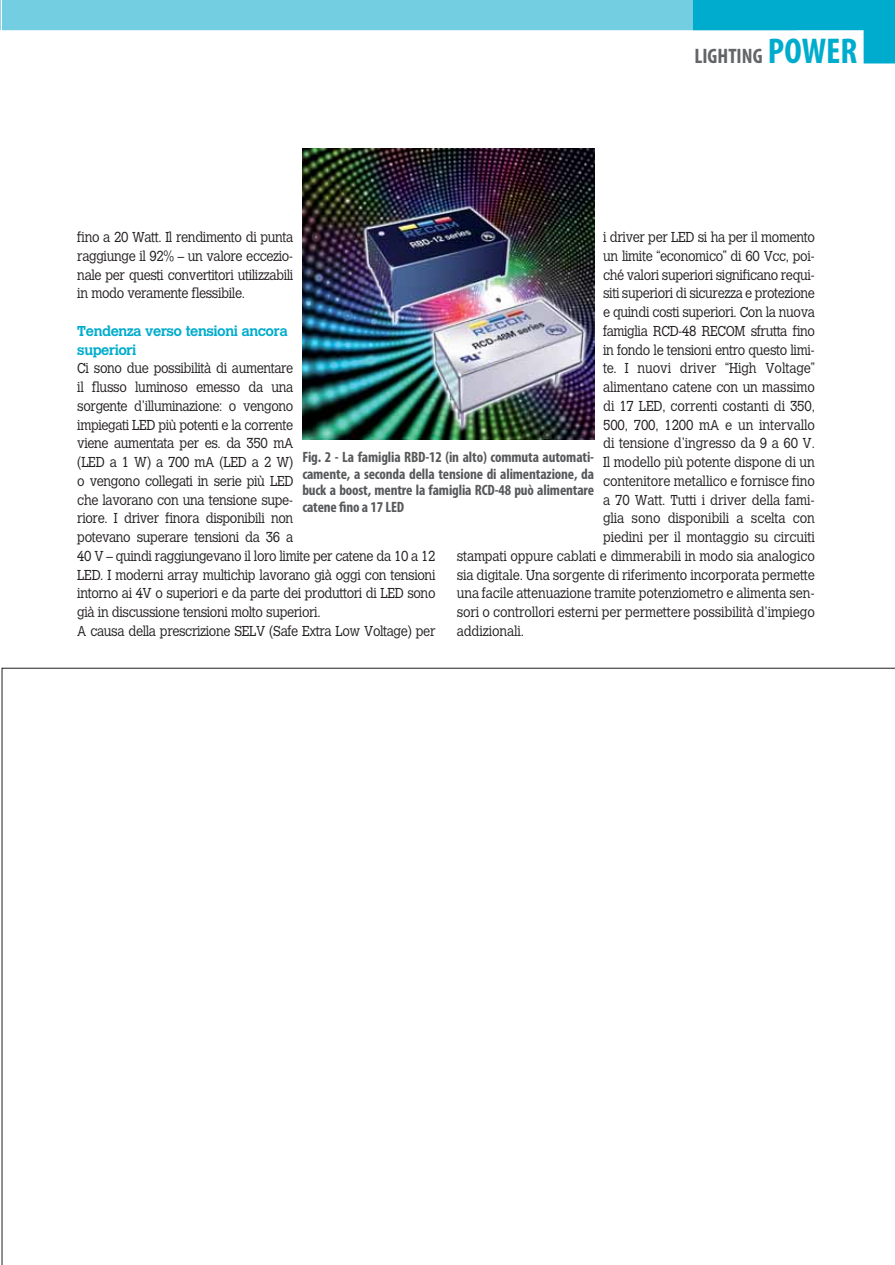
<style>
.page{position:relative;width:895px;height:1265px;background:#fff}
.page>*{position:absolute;margin:0;border:0;box-sizing:border-box;transform-origin:0 0}
.t1{font:700 condensed 21px "Myriad";color:#626467}
.t2{font:700 condensed 15px/16.5px "Myriad Pro";letter-spacing:-.01em;color:#58595b;text-align:justify}
.t3{font:300 14.25px/18.8px "Calvert";letter-spacing:-.03em;color:#231f20;text-align:justify;scale:.9 1}
.t4{font:300 14.25px "Calvert";letter-spacing:-.01em;color:#231f20;scale:.9 1}
.t5{font:700 14.25px/18.8px "Calvert";letter-spacing:-.03em;color:#00accd}
.t6{font:300 14.25px "Calvert";letter-spacing:-.005em;color:#231f20;scale:.9 1}
.s1{font-size:36px;color:#00accd}
</style>
<div class="page">
<div style="left:2px;top:0;width:793px;height:30px;background:#73cee1"></div>
<div style="left:692px;top:0;width:202px;height:30px;background:#00accd"></div>
<div style="left:863px;top:0;width:31px;height:63px;background:#00accd"></div>
<hr style="left:0;top:0;width:1px;height:30px;background:#73cee1">
<img style="left:302px;top:148px;width:292px;height:292px">
<h1 class="t1" style="left:694px;top:45px;width:164px">LIGHTING <span class="s1">POWER</span></h1>
<p class="t3" style="left:77px;top:228px;width:241px">fino a 20 Watt. Il rendimento di punta raggiunge il 92% – un valore eccezio&shy;nale per questi convertitori utilizzabili in modo veramente flessibile.</p>
<p class="t5" style="left:77px;top:322px;width:212px">Tendenza verso tensioni ancora superiori</p>
<p class="t3" style="left:77px;top:360px;width:399px;text-align:left">Ci sono due possibilità di aumentare<br>il flusso luminoso emesso da una<br>sorgente d’illuminazione: o vengono<br>impiegati LED più potenti e la corrente<br>viene aumentata per es. da 350 mA<br>(LED a 1 W) a 700 mA (LED a 2 W)<br>o vengono collegati in serie più LED<br>che lavorano con una tensione supe-<br>riore. I driver finora disponibili non<br>potevano superare tensioni da 36 a<br>40 V – quindi raggiungevano il loro limite per catene da 10 a 12<br>LED. I moderni array multichip lavorano già oggi con tensioni intorno ai 4V o superiori e da parte dei produttori di LED sono già in discussione tensioni molto superiori.<br>A causa della prescrizione SELV (Safe Extra Low Voltage) per</p>
<p class="t3" style="left:603px;top:228px;width:237px">i driver per LED si ha per il momento</p>
<p class="t3" style="left:603px;top:247px;width:237px">un limite “economico” di 60 Vcc, poi-</p>
<p class="t3" style="left:603px;top:266px;width:237px">ché valori superiori significano requi-</p>
<p class="t3" style="left:603px;top:285px;width:237px">siti superiori di sicurezza e protezione</p>
<p class="t3" style="left:603px;top:303px;width:237px">e quindi costi superiori. Con la nuova</p>
<p class="t3" style="left:603px;top:322px;width:237px">famiglia RCD-48 RECOM sfrutta fino</p>
<p class="t3" style="left:603px;top:341px;width:237px">in fondo le tensioni entro questo limi-</p>
<p class="t6" style="left:603px;top:361px;width:237px">te. I nuovi driver “High Voltage”</p>
<p class="t4" style="left:603px;top:380px;width:237px">alimentano catene con un massimo</p>
<p class="t4" style="left:603px;top:399px;width:237px">di 17 LED, correnti costanti di 350,</p>
<p class="t4" style="left:603px;top:417px;width:237px">500, 700, 1200 mA e un intervallo</p>
<p class="t4" style="left:603px;top:436px;width:237px">di tensione d’ingresso da 9 a 60 V.</p>
<p class="t4" style="left:603px;top:455px;width:237px">Il modello più potente dispone di un</p>
<p class="t4" style="left:603px;top:474px;width:237px">contenitore metallico e fornisce fino</p>
<p class="t4" style="left:603px;top:493px;width:237px">a 70 Watt. Tutti i driver della fami-</p>
<p class="t4" style="left:603px;top:511px;width:237px">glia sono disponibili a scelta con</p>
<p class="t4" style="left:603px;top:530px;width:237px">piedini per il montaggio su circuiti</p>
<p class="t4" style="left:456px;top:549px;width:399px">stampati oppure cablati e dimmerabili in modo sia analogico</p>
<p class="t4" style="left:456px;top:568px;width:399px">sia digitale. Una sorgente di riferimento incorporata permette</p>
<p class="t4" style="left:456px;top:586px;width:399px">una facile attenuazione tramite potenziometro e alimenta sen-</p>
<p class="t4" style="left:456px;top:605px;width:399px">sori o controllori esterni per permettere possibilità d’impiego</p>
<p class="t4" style="left:456px;top:624px;width:76px">addizionali.</p>
<p class="t2" style="left:302px;top:450px;width:293px">Fig. 2 - La famiglia RBD-12 (in alto) commuta automati&shy;camente, a seconda della tensione di alimentazione, da buck a boost, mentre la famiglia RCD-48 può alimentare catene fino a 17 LED</p>
</div>
